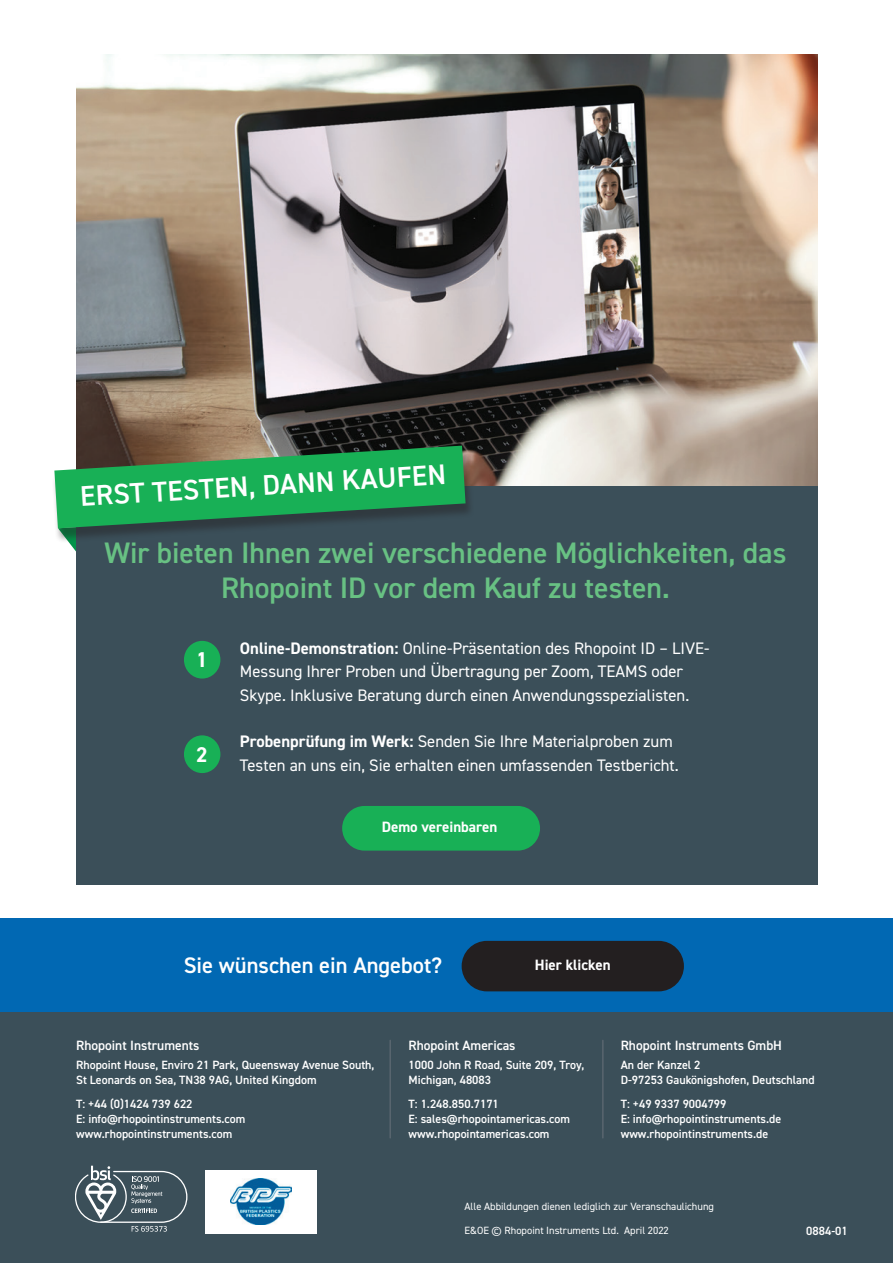
<style>
.page{position:relative;width:893px;height:1263px;background:#fff}
.page>*{position:absolute;margin:0;border:0;box-sizing:border-box;transform-origin:0 0}
.t1{font:600 29.7px/34.7px "DIN2014";color:#68c183;text-align:center}
.t2{font:600 28.5px "DIN2014";color:#fff}
.t3{font:600 22.5px "DIN2014";color:#fff}
.t4{font:700 21.45px "DIN2014";color:#fff}
.t5{font:16.65px/23.4px "DIN2014";color:#fff}
.t6{font:700 15px "DIN2014";color:#fff}
.t7{font:600 13.5px "DIN2014";color:#fff}
.t8{font:600 12px/15px "DIN2014";color:#fff}
.t9{font:10.5px "DIN2014";color:#fff}
.s1{font-weight:700}
</style>
<div class="page">
<img style="left:76px;top:54px;width:741px;height:432px">
<div style="left:0;top:918px;width:893px;height:94px;background:#0168b3"></div>
<div style="left:0;top:1013px;width:893px;height:250px;background:#3b4f59"></div>
<div style="left:76px;top:486px;width:741px;height:398px;background:#3b4f59"></div>
<div style="left:52px;top:449px;width:422px;height:94px;background:#231f20;opacity:.44"></div>
<svg style="left:54px;top:446px;width:412px;height:105px"></svg>
<div style="left:184px;top:641px;width:36px;height:37px;background:#18b056;border-radius:50%"></div>
<div style="left:184px;top:735px;width:36px;height:38px;background:#18b056;border-radius:50%"></div>
<div style="left:205px;top:1170px;width:112px;height:63px;background:#fff"></div>
<img style="left:231px;top:1178px;width:60px;height:47px">
<hr style="left:389px;top:1040px;width:2px;height:98px;background:#59666f">
<hr style="left:602px;top:1040px;width:2px;height:98px;background:#59666f">
<div style="left:462px;top:941px;width:222px;height:50px;background:#231f20;border-radius:25px"></div>
<div style="left:342px;top:806px;width:198px;height:45px;background:#18b056;border-radius:22px"></div>
<svg style="left:75px;top:1166px;width:112px;height:65px"></svg>
<h2 class="t2" style="left:80px;top:480px;width:368px;rotate:-3deg">ERST TESTEN, DANN KAUFEN</h2>
<h1 class="t1" style="left:104px;top:536px;width:684px">Wir bieten Ihnen zwei verschiedene Möglichkeiten, das<br>Rhopoint ID vor dem Kauf zu testen.</h1>
<h3 class="t4" style="left:196px;top:648px;width:13px">1</h3>
<h3 class="t4" style="left:196px;top:743px;width:13px">2</h3>
<h3 class="t5" style="left:240px;top:636px;width:471px"><span class="s1">Online-Demonstration:</span> Online-Präsentation des Rhopoint ID – LIVE-<br>Messung Ihrer Proben und Übertragung per Zoom, TEAMS oder<br>Skype. Inklusive Beratung durch einen Anwendungsspezialisten.</h3>
<h3 class="t5" style="left:240px;top:730px;width:440px"><span class="s1">Probenprüfung im Werk:</span> Senden Sie Ihre Materialproben zum<br>Testen an uns ein, Sie erhalten einen umfassenden Testbericht.</h3>
<p class="t6" style="left:382px;top:819px;width:117px">Demo vereinbaren</p>
<h3 class="t3" style="left:184px;top:953px;width:260px">Sie wünschen ein Angebot?</h3>
<p class="t6" style="left:535px;top:957px;width:77px">Hier klicken</p>
<p class="t7" style="left:76px;top:1038px;width:125px">Rhopoint Instruments</p>
<p class="t8" style="left:76px;top:1058px;width:300px">Rhopoint House, Enviro 21 Park, Queensway Avenue South,<br>St Leonards on Sea, TN38 9AG, United Kingdom</p>
<p class="t8" style="left:76px;top:1096px;width:171px">T: +44 (0)1424 739 622<br>E: info@rhopointinstruments.com www.rhopointinstruments.com</p>
<p class="t7" style="left:409px;top:1038px;width:109px">Rhopoint Americas</p>
<p class="t8" style="left:409px;top:1058px;width:177px">1000 John R Road, Suite 209, Troy,<br>Michigan, 48083</p>
<p class="t8" style="left:409px;top:1096px;width:163px">T: 1.248.850.7171<br>E: sales@rhopointamericas.com www.rhopointamericas.com</p>
<p class="t7" style="left:621px;top:1038px;width:163px">Rhopoint Instruments GmbH</p>
<p class="t8" style="left:621px;top:1058px;width:195px">An der Kanzel 2<br>D-97253 Gaukönigshofen, Deutschland</p>
<p class="t8" style="left:621px;top:1096px;width:162px">T: +49 9337 9004799<br>E: info@rhopointinstruments.de www.rhopointinstruments.de</p>
<p class="t9" style="left:464px;top:1201px;width:251px">Alle Abbildungen dienen lediglich zur Veranschaulichung</p>
<p class="t9" style="left:464px;top:1225px;width:206px">E&amp;OE © Rhopoint Instruments Ltd. April 2022</p>
<p class="t8" style="left:806px;top:1224px;width:43px">0884-01</p>
</div>
